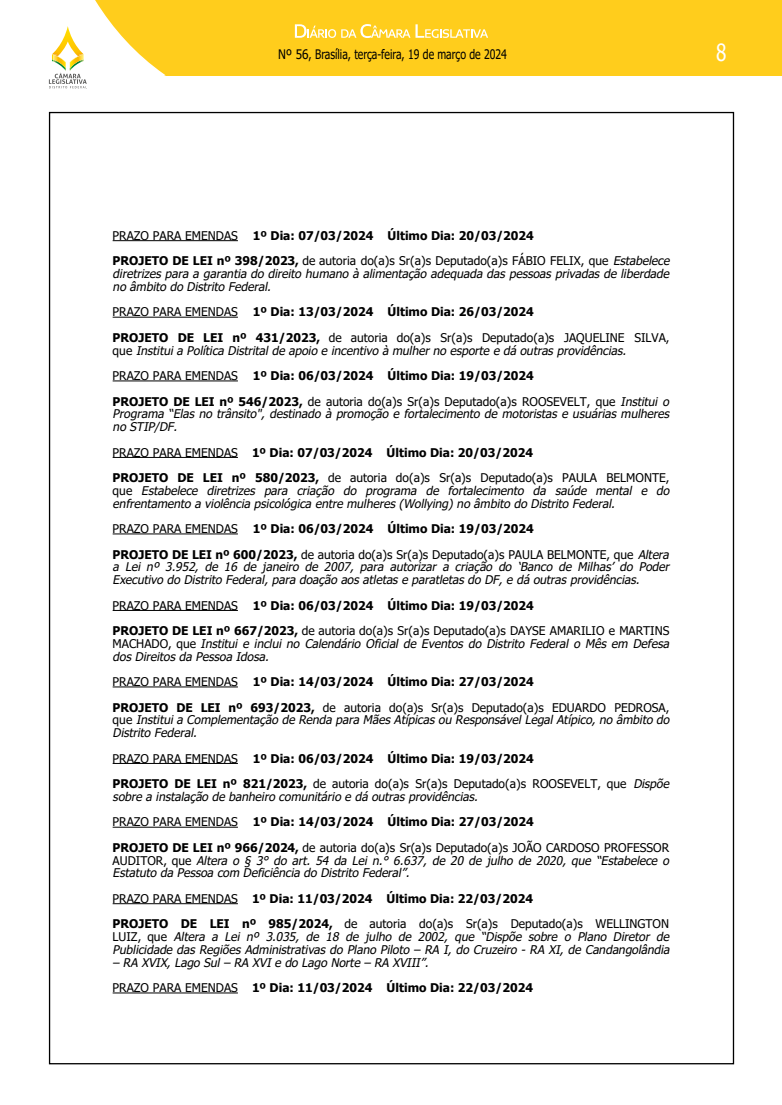
<style>
.page{position:relative;width:782px;height:1105px;background:#fff}
.page>*{position:absolute;margin:0;border:0;box-sizing:border-box;transform-origin:0 0}
.t1{font:23.6px "Tahoma";color:#fff;scale:.8 1}
.t2{font:13.1px "Tahoma";color:#000;scale:.9 1}
.t3{font:italic 12px/12.7px "Tahoma";color:#000}
.t4{font:12px/25.5px "Tahoma";color:#000}
.s1{font-weight:700}
.s2{font-style:italic}
.s3{font-style:normal}
.s4{font-weight:700;font-style:normal}
</style>
<div class="page">
<div style="left:0;top:0;width:781px;height:75px;background:#ffcd1c"></div>
<svg style="left:0;top:0;width:165px;height:89px"></svg>
<svg style="left:295px;top:24px;width:193px;height:14px"></svg>
<hr style="left:113px;top:240px;width:125px;height:1px;background:#000">
<hr style="left:113px;top:317px;width:125px;height:1px;background:#000">
<hr style="left:113px;top:381px;width:125px;height:1px;background:#000">
<hr style="left:113px;top:457px;width:125px;height:1px;background:#000">
<hr style="left:113px;top:534px;width:125px;height:1px;background:#000">
<hr style="left:113px;top:610px;width:125px;height:1px;background:#000">
<hr style="left:113px;top:687px;width:125px;height:1px;background:#000">
<hr style="left:113px;top:763px;width:125px;height:1px;background:#000">
<hr style="left:113px;top:827px;width:125px;height:1px;background:#000">
<hr style="left:113px;top:903px;width:125px;height:1px;background:#000">
<hr style="left:113px;top:993px;width:125px;height:1px;background:#000">
<p class="t2" style="left:278px;top:46px;width:255px">Nº 56, Brasília, terça-feira, 19 de março de 2024</p>
<h1 class="t1" style="left:715px;top:36px;width:14px">8</h1>
<p class="t4" style="left:113px;top:223px;width:561px">PRAZO PARA EMENDAS <span class="s1">1º Dia: 07/03/2024 Último Dia: 20/03/2024<br>PROJETO DE LEI nº 398/2023,</span> de autoria do(a)s Sr(a)s Deputado(a)s FÁBIO FELIX, que <span class="s2">Estabelece</span></p>
<p class="t3" style="left:113px;top:268px;width:561px">diretrizes para a garantia do direito humano à alimentação adequada das pessoas privadas de liberdade no âmbito do Distrito Federal.</p>
<p class="t4" style="left:113px;top:300px;width:558px">PRAZO PARA EMENDAS <span class="s1">1º Dia: 13/03/2024 Último Dia: 26/03/2024<br>PROJETO DE LEI nº 431/2023,</span> de autoria do(a)s Sr(a)s Deputado(a)s JAQUELINE SILVA,</p>
<p class="t3" style="left:113px;top:338px;width:561px;line-height:25.5px"><span class="s3">q u e</span> Instituia Política Distritalde apoio e incentivo à mulherno esporte e dá outrasprovidências.<br><span class="s3">PRAZO PARA EMENDAS</span> <span class="s4">1º Dia: 06/03/2024 Último Dia: 19/03/2024<br>PROJETO DE LEI nº 546/2023,</span> <span class="s3">de autoria do(a)s Sr(a)s Deputado(a)s ROOSEVELT, que</span> Institui o</p>
<p class="t3" style="left:113px;top:408px;width:561px">Programa “Elas no trânsito", destinado à promoção e fortalecimento de motoristas e usuárias mulheres no STIP/DF.</p>
<p class="t4" style="left:113px;top:440px;width:558px">PRAZO PARA EMENDAS <span class="s1">1º Dia: 07/03/2024 Último Dia: 20/03/2024<br>PROJETO DE LEI nº 580/2023,</span> de autoria do(a)s Sr(a)s Deputado(a)s PAULA BELMONTE,</p>
<p class="t3" style="left:113px;top:485px;width:561px"><span class="s3">q u e</span> Estabelece diretrizes para criação do programa de fortalecimento da saúde mental e do enfrentamento a violência psicológica entre mulheres(Wollying)no âmbito do Distrito Federal.</p>
<p class="t4" style="left:113px;top:517px;width:561px">PRAZO PARA EMENDAS <span class="s1">1º Dia: 06/03/2024 Último Dia: 19/03/2024<br>PROJETO DE LEI nº 600/2023,</span> de autoria do(a)s Sr(a)s Deputado(a)s PAULA BELMONTE, que <span class="s2">Altera</span></p>
<p class="t3" style="left:113px;top:561px;width:561px">a Lei nº 3.952, de 16 de janeiro de 2007, para autorizar a criação do ‘Banco de Milhas’ do Poder<br>Executivo do Distrito Federal,para doação aosatletase paratletasdo DF,e dá outrasprovidências.</p>
<p class="t4" style="left:113px;top:593px;width:558px">PRAZO PARA EMENDAS <span class="s1">1º Dia: 06/03/2024 Último Dia: 19/03/2024<br>PROJETO DE LEI nº 667/2023,</span> de autoria do(a)s Sr(a)s Deputado(a)s DAYSE AMARILIO e MARTINS</p>
<p class="t3" style="left:113px;top:638px;width:561px"><span class="s3">M A C H A D O , q u e</span> Institui e inclui no Calendário Oficial de Eventos do Distrito Federal o Mês em Defesa dosDireitosda Pessoa Idosa.</p>
<p class="t4" style="left:113px;top:670px;width:558px">PRAZO PARA EMENDAS <span class="s1">1º Dia: 14/03/2024 Último Dia: 27/03/2024<br>PROJETO DE LEI nº 693/2023,</span> de autoria do(a)s Sr(a)s Deputado(a)s EDUARDO PEDROSA,</p>
<p class="t3" style="left:113px;top:714px;width:561px"><span class="s3">q u e</span> Instituia Complementação de Renda para MãesAtípicasou ResponsávelLegalAtípico,no âmbito do<br>Distrito Federal.</p>
<p class="t4" style="left:113px;top:746px;width:561px">PRAZO PARA EMENDAS <span class="s1">1º Dia: 06/03/2024 Último Dia: 19/03/2024<br>PROJETO DE LEI nº 821/2023,</span> de autoria do(a)s Sr(a)s Deputado(a)s ROOSEVELT, que <span class="s2">Dispõe</span></p>
<p class="t4" style="left:113px;top:784px;width:557px"><span class="s2">sobre a instalação de banheiro comunitário e dá outrasprovidências.<br></span>PRAZO PARA EMENDAS <span class="s1">1º Dia: 14/03/2024 Último Dia: 27/03/2024<br>PROJETO DE LEI nº 966/2024,</span> de autoria do(a)s Sr(a)s Deputado(a)s JOÃO CARDOSO PROFESSOR</p>
<p class="t3" style="left:113px;top:855px;width:561px"><span class="s3">A U D I T O R , q u e</span> Altera o § 3° do art. 54 da Lei n.° 6.637, de 20 de julho de 2020, que “Estabelece o<br>Estatuto da Pessoa com Deficiência do Distrito Federal”.</p>
<p class="t4" style="left:113px;top:886px;width:557px">PRAZO PARA EMENDAS <span class="s1">1º Dia: 11/03/2024 Último Dia: 22/03/2024<br>PROJETO DE LEI nº 985/2024,</span> de autoria do(a)s Sr(a)s Deputado(a)s WELLINGTON</p>
<p class="t3" style="left:113px;top:931px;width:561px"><span class="s3">L U I Z , q u e</span> Altera a Lei nº 3.035, de 18 de j ulho de 2002, que “Dispõe sobre o Plano Diretor de<br>Publicidade das Regiões Administrativas do Plano Piloto – RA I, do Cruzeiro - RA XI, de Candangolândia</p>
<p class="t3" style="left:113px;top:950px;width:421px;line-height:25.5px">– RA XVIX,Lago Sul– RA XVIe do Lago Norte – RA XVIII”.<br><span class="s3">PRAZO PARA EMENDAS</span> <span class="s4">1º Dia: 11/03/2024 Último Dia: 22/03/2024</span></p>
</div>
